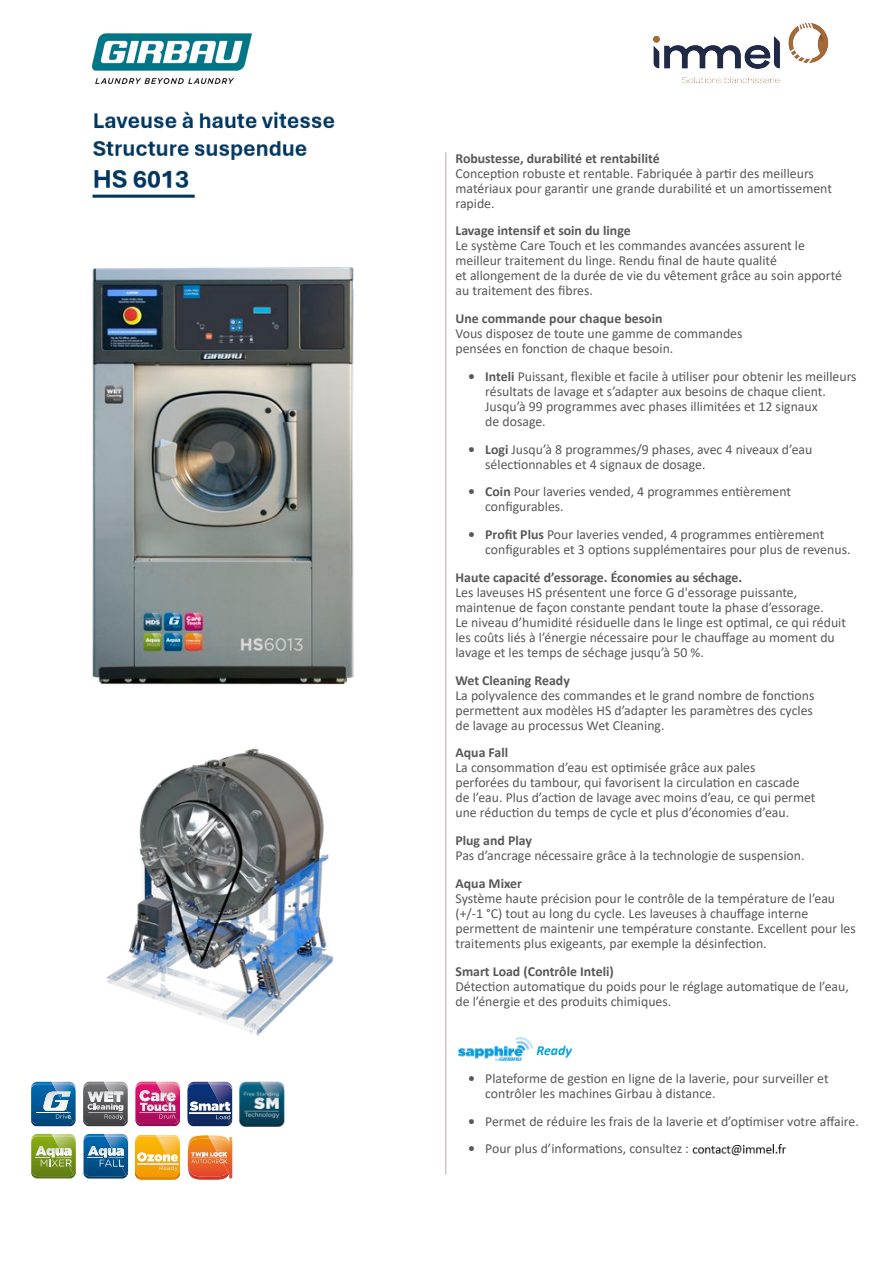
<style>
.page{position:relative;width:893px;height:1263px;background:#fff}
.page>*{position:absolute;margin:0;border:0;box-sizing:border-box;transform-origin:0 0}
.t1{font:13.8px/15px "Calibri";color:#58585a}
.t2{font:700 13.8px "Calibri";color:#58585a}
.t3{font:italic 700 13.8px "Calibri";color:#009fe3}
.s1{font-weight:700}
.s2{color:#00b1e6}
</style>
<div class="page">
<img style="left:92px;top:267px;width:262px;height:418px">
<svg style="left:188px;top:1135px;width:44px;height:45px;background:#eb844a"></svg>
<svg style="left:31px;top:1082px;width:45px;height:44px;background:#3577a6"></svg>
<img style="left:57px;top:1091px;width:14px;height:18px">
<svg style="left:84px;top:1134px;width:44px;height:44px;background:#3376a6"></svg>
<svg style="left:31px;top:1134px;width:45px;height:44px;background:#92aa4a"></svg>
<svg style="left:135px;top:1082px;width:45px;height:44px;background:#cd548b"></svg>
<svg style="left:83px;top:1082px;width:45px;height:44px;background:#828284"></svg>
<svg style="left:188px;top:1082px;width:44px;height:44px;background:#475a8b"></svg>
<img style="left:239px;top:1082px;width:45px;height:44px">
<svg style="left:135px;top:1135px;width:45px;height:45px;background:#f5b93f"></svg>
<img style="left:106px;top:748px;width:228px;height:288px">
<hr style="left:445px;top:152px;width:1px;height:1022px;background:#391017">
<img style="left:458px;top:1037px;width:74px;height:24px">
<img style="left:93px;top:111px;width:242px;height:49px">
<img style="left:92px;top:170px;width:103px;height:28px">
<img style="left:93px;top:33px;width:159px;height:50px">
<img style="left:653px;top:22px;width:176px;height:61px">
<img style="left:692px;top:1144px;width:95px;height:12px">
<p class="t2" style="left:455px;top:148px;width:206px">Robustesse, durabilité et rentabilité</p>
<p class="t1" style="left:455px;top:165px;width:378px">Conception robuste et rentable. Fabriquée à partir des meilleurs matériaux pour garantir une grande durabilité et un amortissement rapide.</p>
<p class="t2" style="left:455px;top:221px;width:177px">Lavage intensif et soin du linge</p>
<p class="t1" style="left:455px;top:238px;width:388px">Le système Care Touch et les commandes avancées assurent le meilleur traitement du linge. Rendu final de haute qualité<br>et allongement de la durée de vie du vêtement grâce au soin apporté au traitement des fibres.</p>
<p class="t2" style="left:455px;top:309px;width:208px">Une commande pour chaque besoin</p>
<p class="t1" style="left:455px;top:326px;width:289px">Vous disposez de toute une gamme de commandes pensées en fonction de chaque besoin.</p>
<p class="t1" style="left:485px;top:368px;width:373px;text-indent:-17px"><span class="s1">• Inteli</span> Puissant, flexible et facile à utiliser pour obtenir les meilleurs résultats de lavage et s’adapter aux besoins de chaque client.<br>Jusqu’à 99 programmes avec phases illimitées et 12 signaux<br>de dosage.</p>
<p class="t1" style="left:485px;top:441px;width:329px;text-indent:-17px"><span class="s1">• Logi</span> Jusqu’à 8 programmes/9 phases, avec 4 niveaux d’eau sélectionnables et 4 signaux de dosage.</p>
<p class="t1" style="left:485px;top:484px;width:307px;text-indent:-17px"><span class="s1">• Coin</span> Pour laveries vended, 4 programmes entièrement configurables.</p>
<p class="t1" style="left:485px;top:527px;width:367px;text-indent:-17px"><span class="s1">• Profit Plus</span> Pour laveries vended, 4 programmes entièrement configurables et 3 options supplémentaires pour plus de revenus.</p>
<p class="t2" style="left:455px;top:568px;width:288px">Haute capacité d’essorage. Économies au séchage.</p>
<p class="t1" style="left:455px;top:584px;width:392px">Les laveuses HS présentent une force G d'essorage puissante, maintenue de façon constante pendant toute la phase d’essorage.<br>Le niveau d’humidité résiduelle dans le linge est optimal, ce qui réduit les coûts liés à l’énergie nécessaire pour le chauffage au moment du lavage et les temps de séchage jusqu’à 50 %.</p>
<p class="t2" style="left:455px;top:670px;width:116px">Wet Cleaning Ready</p>
<p class="t1" style="left:455px;top:687px;width:360px;text-align:justify">La polyvalence des commandes et le grand nombre de fonctions permettent aux modèles HS d’adapter les paramètres des cycles de lavage au processus Wet Cleaning.</p>
<p class="t2" style="left:455px;top:743px;width:54px">Aqua Fall</p>
<p class="t1" style="left:455px;top:760px;width:361px">La consommation d’eau est optimisée grâce aux pales<br>perforées du tambour, qui favorisent la circulation en cascade de l’eau. Plus d’action de lavage avec moins d’eau, ce qui permet une réduction du temps de cycle et plus d’économies d’eau.</p>
<p class="t2" style="left:455px;top:831px;width:78px">Plug and Play</p>
<p class="t1" style="left:455px;top:848px;width:351px">Pas d’ancrage nécessaire grâce à la technologie de suspension.</p>
<p class="t2" style="left:455px;top:874px;width:68px">Aqua Mixer</p>
<p class="t1" style="left:455px;top:890px;width:402px">Système haute précision pour le contrôle de la température de l’eau (+/-1 °C) tout au long du cycle. Les laveuses à chauffage interne permettent de maintenir une température constante. Excellent pour les traitements plus exigeants, par exemple la désinfection.</p>
<p class="t2" style="left:455px;top:961px;width:160px">Smart Load (Contrôle Inteli)</p>
<p class="t1" style="left:455px;top:978px;width:395px">Détection automatique du poids pour le réglage automatique de l’eau, de l’énergie et des produits chimiques.</p>
<p class="t3" style="left:537px;top:1041px;width:37px">Ready</p>
<p class="t1" style="left:485px;top:1070px;width:345px;text-indent:-17px"><span class="s1">•</span> Plateforme de gestion en ligne de la laverie, pour surveiller et contrôler les machines Girbau à distance.</p>
<p class="t1" style="left:468px;top:1113px;width:392px"><span class="s1">•</span> Permet de réduire les frais de la laverie et d’optimiser votre affaire.</p>
<p class="t1" style="left:468px;top:1141px;width:340px"><span class="s1">•</span> Pour plus d’informations, consultez : <span class="s2">sapphire.girbau.com</span></p>
</div>
